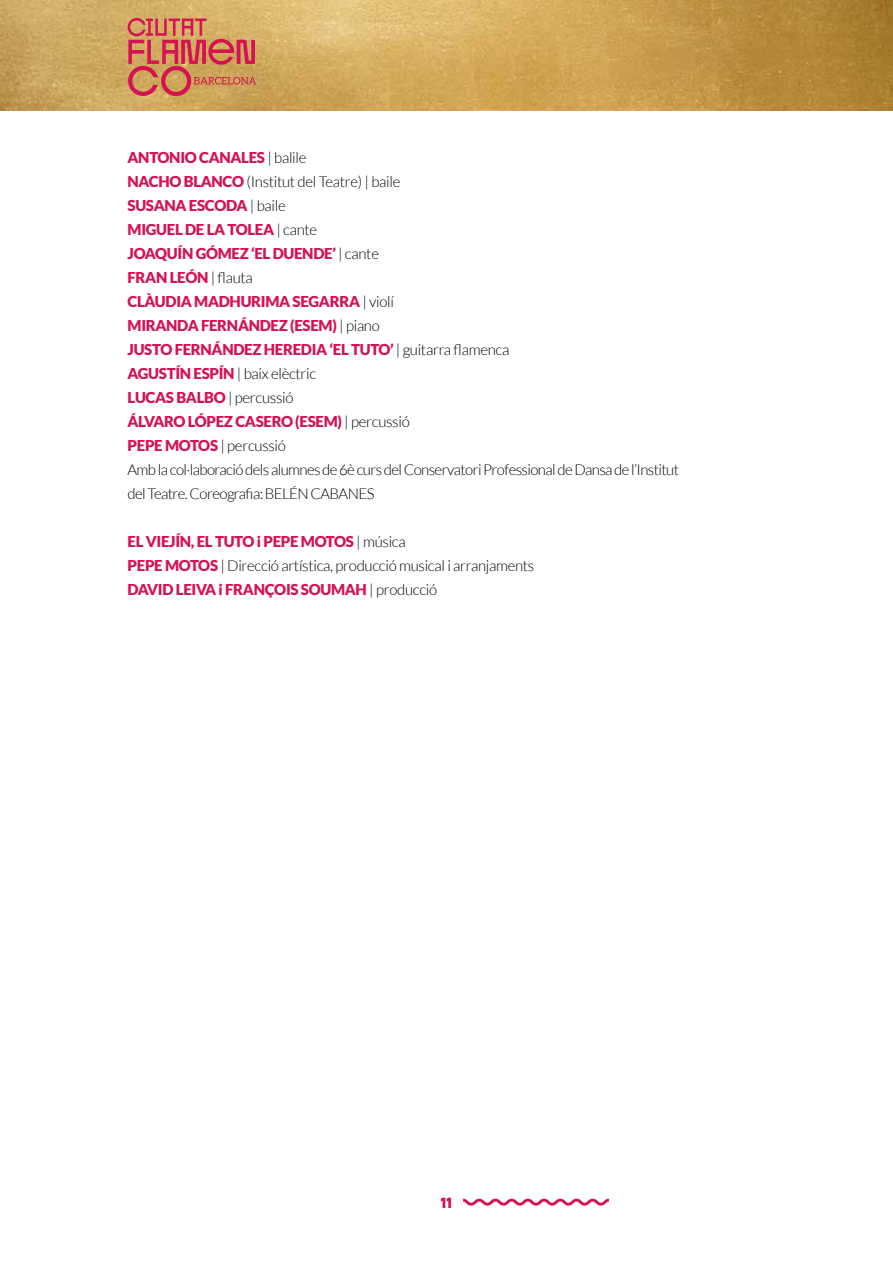
<style>
.page{position:relative;width:893px;height:1263px;background:#fff}
.page>*{position:absolute;margin:0;border:0;box-sizing:border-box;transform-origin:0 0}
.t1{font:300 15px/24px "Lato";letter-spacing:-.04em;color:#000}
.t2{font:300 15px/24px "Lato";letter-spacing:-.02em;color:#000}
.t3{font:15px "Taller Super Grotesk Bd L";color:#d51252}
.s1{font-weight:900;color:#d51252}
</style>
<div class="page">
<img style="left:0;top:0;width:893px;height:111px">
<svg style="left:128px;top:18px;width:128px;height:78px"></svg>
<svg style="left:463px;top:1199px;width:146px;height:6px"></svg>
<p class="t1" style="left:128px;top:146px;width:553px"><span class="s1">ANTONIO CANALES</span> | balile<br><span class="s1">NACHO BLANCO</span> (Institut del Teatre) | baile<br><span class="s1">SUSANA ESCODA</span> | baile<br><span class="s1">MIGUEL DE LA TOLEA</span> | cante<br><span class="s1">JOAQUÍN GÓMEZ ‘EL DUENDE’</span> | cante<br><span class="s1">FRAN LEÓN</span> | flauta<br><span class="s1">CLÀUDIA MADHURIMA SEGARRA</span> | violí<br><span class="s1">MIRANDA FERNÁNDEZ (ESEM)</span> | piano<br><span class="s1">JUSTO FERNÁNDEZ HEREDIA ‘EL TUTO’</span> | guitarra flamenca<br><span class="s1">AGUSTÍN ESPÍN</span> | baix elèctric<br><span class="s1">LUCAS BALBO</span> | percussió<br><span class="s1">ÁLVARO LÓPEZ CASERO (ESEM)</span> | percussió<br><span class="s1">PEPE MOTOS</span> | percussió<br>Amb la col·laboració dels alumnes de 6è curs del Conservatori Professional de Dansa de l’Institut del Teatre. Coreografia: BELÉN CABANES</p>
<p class="t2" style="left:128px;top:530px;width:408px"><span class="s1">EL VIEJÍN, EL TUTO i PEPE MOTOS</span> | música<br><span class="s1">PEPE MOTOS</span> | Direcció artística, producció musical i arranjaments<br><span class="s1">DAVID LEIVA i FRANÇOIS SOUMAH</span> | producció</p>
<p class="t3" style="left:441px;top:1193px;width:13px">11</p>
</div>
